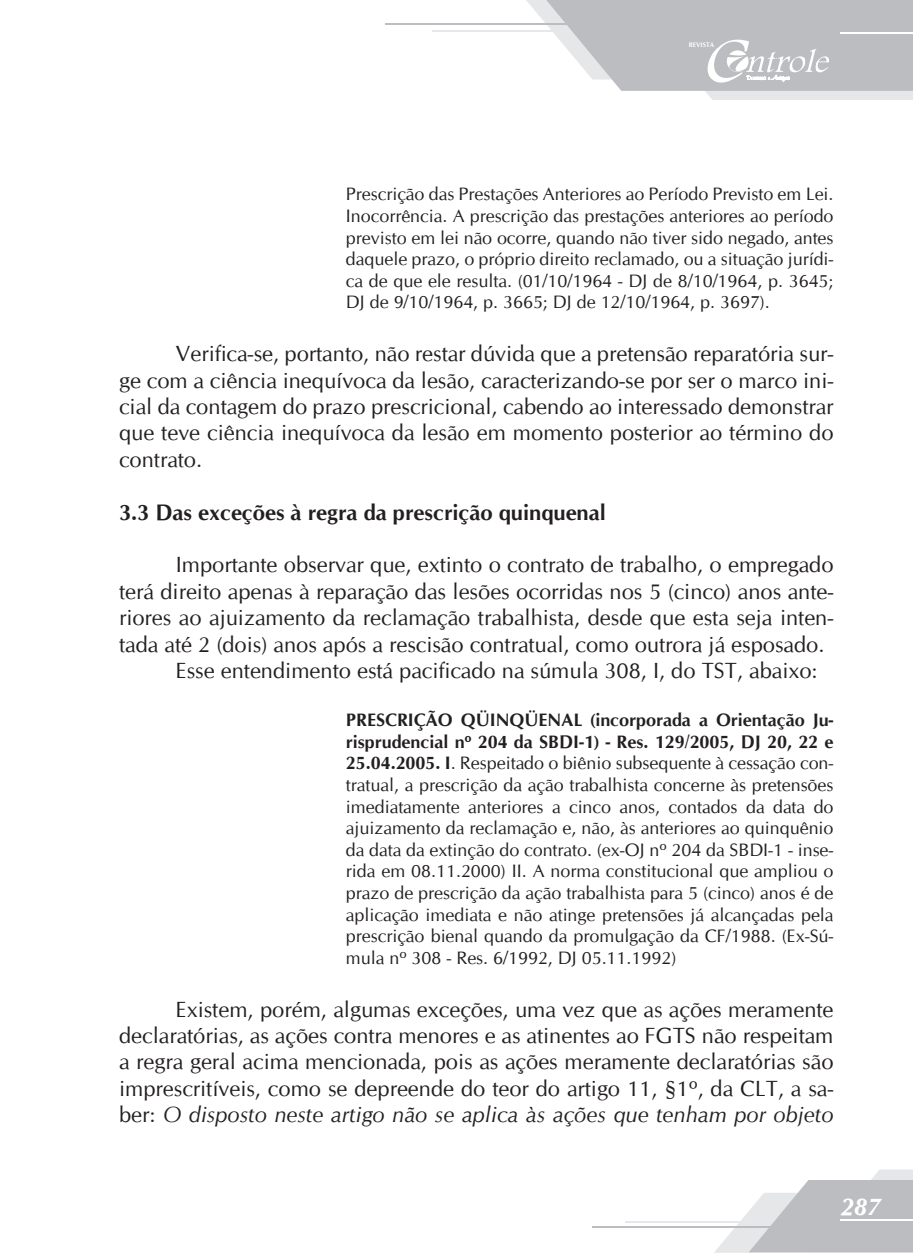
<style>
.page{position:relative;width:913px;height:1253px;background:#fff}
.page>*{position:absolute;margin:0;border:0;box-sizing:border-box;transform-origin:0 0}
.t1{font:italic 700 24px "CG Omega";color:#fff}
.t2{font:22px/26.4px "CG Omega";color:#231f20;text-align:justify}
.t3{font:700 22px "CG Omega";color:#231f20}
.t4{font:18px/21.6px "CG Omega";color:#231f20;text-align:justify}
.t5{font:700 6.6px "CG Omega";color:#fff}
.s1{font-weight:700}
.s2{font-style:italic}
</style>
<div class="page">
<hr style="left:625px;top:1221px;width:253px;height:1px;background:#e6e7e9">
<svg style="left:714px;top:1169px;width:199px;height:84px"></svg>
<hr style="left:592px;top:1226px;width:252px;height:2px;background:#bcbdc0">
<hr style="left:840px;top:1219px;width:73px;height:2px;background:#fff">
<hr style="left:432px;top:30px;width:253px;height:1px;background:#e6e7e9">
<hr style="left:385px;top:23px;width:252px;height:2px;background:#bcbdc0">
<svg style="left:526px;top:0;width:387px;height:100px"></svg>
<p class="t5" style="left:689px;top:41px;width:27px">REVISTA</p>
<p class="t4" style="left:346px;top:184px;width:489px">Prescrição das Prestações Anteriores ao Período Previsto em Lei.<br>Inocorrência. A prescrição das prestações anteriores ao período previsto em lei não ocorre, quando não tiver sido negado, antes daquele prazo, o próprio direito reclamado, ou a situação jurídi&shy;ca de que ele resulta. (01/10/1964 - DJ de 8/10/1964, p. 3645; DJ de 9/10/1964, p. 3665; DJ de 12/10/1964, p. 3697).</p>
<p class="t2" style="left:119px;top:341px;width:716px;text-indent:57px">Verifica-se, portanto, não restar dúvida que a pretensão reparatória sur&shy;ge com a ciência inequívoca da lesão, caracterizando-se por ser o marco ini&shy;cial da contagem do prazo prescricional, cabendo ao interessado demonstrar que teve ciência inequívoca da lesão em momento posterior ao término do contrato.</p>
<p class="t3" style="left:119px;top:498px;width:488px">3.3 Das exceções à regra da prescrição quinquenal</p>
<p class="t2" style="left:176px;top:552px;width:659px">Importante observar que, extinto o contrato de trabalho, o empregado</p>
<p class="t2" style="left:119px;top:578px;width:716px">terá direito apenas à reparação das lesões ocorridas nos 5 (cinco) anos ante-</p>
<p class="t2" style="left:119px;top:605px;width:716px">riores ao ajuizamento da reclamação trabalhista, desde que esta seja inten-</p>
<p class="t2" style="left:119px;top:631px;width:707px">tada até 2 (dois) anos após a rescisão contratual, como outrora já esposado.</p>
<p class="t2" style="left:176px;top:658px;width:643px">Esse entendimento está pacificado na súmula 308, I, do TST, abaixo:</p>
<p class="t4" style="left:346px;top:709px;width:489px"><span class="s1">PRESCRIÇÃO QÜINQÜENAL (incorporada a Orientação Ju&shy;risprudencial nº 204 da SBDI-1) - Res. 129/2005, DJ 20, 22 e 25.04.2005. I</span>. Respeitado o biênio subsequente à cessação con&shy;tratual, a prescrição da ação trabalhista concerne às pretensões imediatamente anteriores a cinco anos, contados da data do ajuizamento da reclamação e, não, às anteriores ao quinquênio da data da extinção do contrato. (ex-OJ nº 204 da SBDI-1 - inse&shy;rida em 08.11.2000) II. A norma constitucional que ampliou o prazo de prescrição da ação trabalhista para 5 (cinco) anos é de aplicação imediata e não atinge pretensões já alcançadas pela prescrição bienal quando da promulgação da CF/1988. (Ex-Sú&shy;mula nº 308 - Res. 6/1992, DJ 05.11.1992)</p>
<p class="t2" style="left:119px;top:996px;width:716px;text-indent:57px">Existem, porém, algumas exceções, uma vez que as ações meramente declaratórias, as ações contra menores e as atinentes ao FGTS não respeitam a regra geral acima mencionada, pois as ações meramente declaratórias são imprescritíveis, como se depreende do teor do artigo 11, §1º, da CLT, a sa&shy;ber: <span class="s2">O disposto neste artigo não se aplica às ações que tenham por objeto</span></p>
<h1 class="t1" style="left:840px;top:1192px;width:41px">287</h1>
</div>
